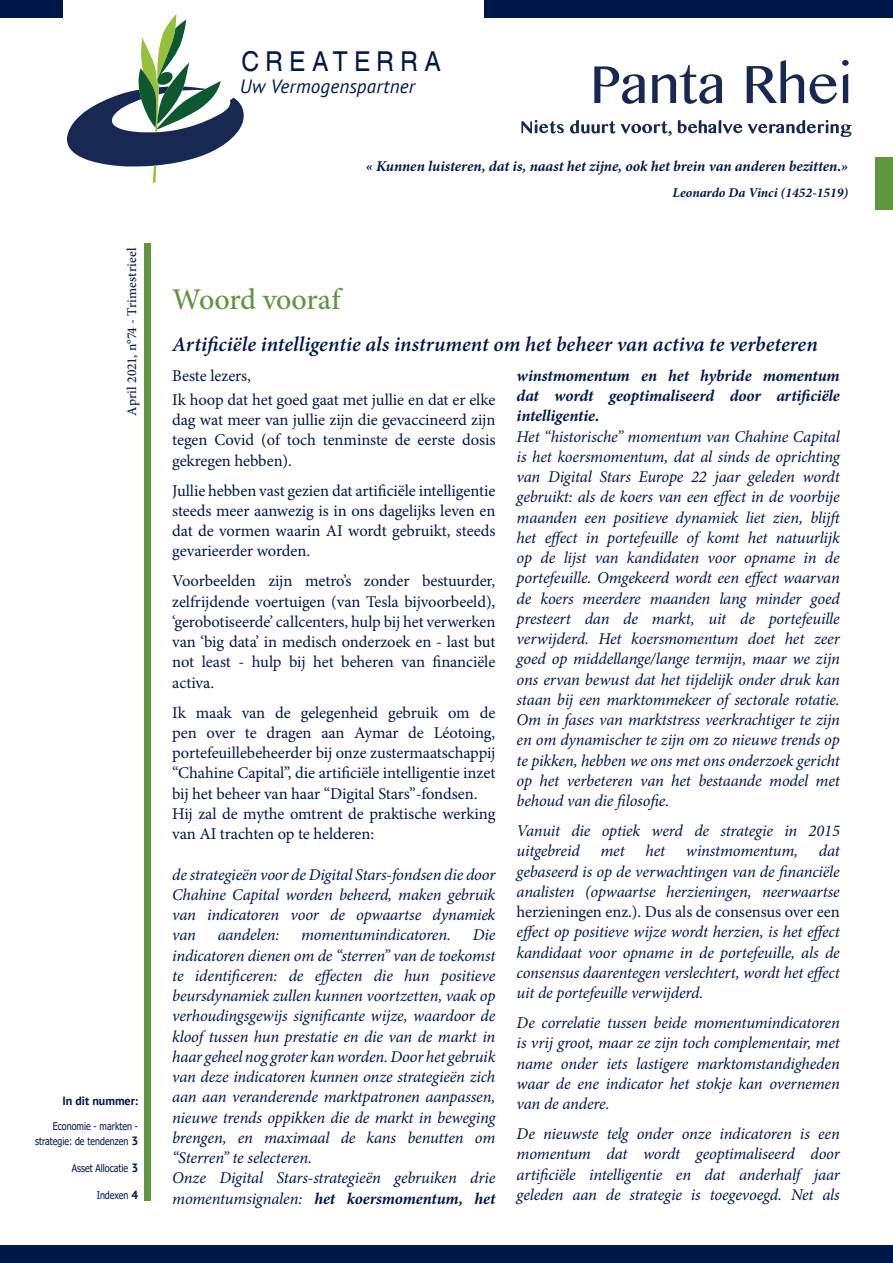
<style>
.page{position:relative;width:893px;height:1263px;background:#fff}
.page>*{position:absolute;margin:0;border:0;box-sizing:border-box;transform-origin:0 0}
.t1{font:500 30px "Minion Pro";letter-spacing:-.015em;color:#609640}
.t2{font:27.45px "Helvetica";letter-spacing:.245em;color:#00174a;scale:.9 1}
.t3{font:italic 600 21px "Minion Pro";color:#00174a}
.t4{font:italic 19.2px "PT Sans";letter-spacing:.01em;color:#00174a}
.t5{font:italic 16.5px/20.2px "Minion Pro";letter-spacing:-.01em;color:#00174a;text-align:justify}
.t6{font:16.5px/20.2px "Minion Pro";letter-spacing:-.005em;color:#00174a;text-align:justify}
.t7{font:italic 700 16.5px/20.2px "Minion Pro";letter-spacing:-.01em;color:#00174a;text-align:justify}
.t8{font:italic 700 15px "Minion Pro";letter-spacing:-.005em;color:#00174a}
.t9{font:500 13.5px "Minion Pro";letter-spacing:.01em;color:#00174a}
.t10{font:italic 700 13.5px "Minion Pro";color:#00174a}
.t11{font:700 12px "PT Sans";color:#00174a}
.t12{font:10.5px/14.4px "Tahoma";color:#00174a;text-align:right;scale:.85 1}
.s1{font-family:"PT Sans";font-weight:700;font-size:12px}
.s2{font-style:normal}
.s3{font-weight:700}
</style>
<div class="page">
<div style="left:0;top:1246px;width:893px;height:17px;background:#00174a"></div>
<svg style="left:67px;top:14px;width:177px;height:169px"></svg>
<div style="left:0;top:0;width:63px;height:17px;background:#00174a"></div>
<div style="left:876px;top:157px;width:17px;height:52px;background:#609640"></div>
<div style="left:485px;top:0;width:408px;height:17px;background:#00174a"></div>
<svg style="left:747px;top:60px;width:57px;height:43px"></svg>
<svg style="left:594px;top:66px;width:51px;height:38px"></svg>
<svg style="left:810px;top:74px;width:27px;height:30px"></svg>
<svg style="left:652px;top:65px;width:70px;height:39px"></svg>
<svg style="left:843px;top:74px;width:5px;height:29px"></svg>
<svg style="left:678px;top:120px;width:64px;height:14px"></svg>
<div style="left:842px;top:60px;width:7px;height:6px;background:#172953;border-radius:50%"></div>
<svg style="left:621px;top:121px;width:51px;height:15px"></svg>
<svg style="left:521px;top:120px;width:94px;height:14px"></svg>
<svg style="left:748px;top:120px;width:103px;height:17px"></svg>
<div style="left:145px;top:243px;width:6px;height:957px;background:#609640"></div>
<p class="t9" style="left:123px;top:415px;width:169px;rotate:-90deg">April 2021, n°74 - Trimestrieel</p>
<p class="t11" style="left:62px;top:1093px;width:77px">In dit nummer:</p>
<p class="t12" style="left:35px;top:1120px;width:123px">Economie - markten - strategie: de tendenzen <span class="s1">3</span></p>
<p class="t12" style="left:72px;top:1161px;width:80px">Asset Allocatie <span class="s1">3</span></p>
<p class="t12" style="left:97px;top:1188px;width:50px">Indexen <span class="s1">4</span></p>
<p class="t2" style="left:241px;top:46px;width:223px">CREATERRA</p>
<p class="t4" style="left:240px;top:74px;width:177px">Uw Vermogenspartner</p>
<p class="t8" style="left:366px;top:156px;width:484px">« Kunnen luisteren, dat is, naast het zijne, ook het brein van anderen bezitten.»</p>
<p class="t10" style="left:673px;top:183px;width:177px">Leonardo Da Vinci (1452-1519)</p>
<p class="t1" style="left:172px;top:279px;width:170px">Woord vooraf</p>
<p class="t3" style="left:172px;top:329px;width:647px">Artificiële intelligentie als instrument om het beheer van activa te verbeteren</p>
<p class="t6" style="left:172px;top:366px;width:80px">Beste lezers,</p>
<p class="t6" style="left:172px;top:390px;width:325px">Ik hoop dat het goed gaat met jullie en dat er elke dag wat meer van jullie zijn die gevaccineerd zijn tegen Covid (of toch tenminste de eerste dosis gekregen hebben).</p>
<p class="t6" style="left:172px;top:480px;width:325px">Jullie hebben vast gezien dat artificiële intelligentie steeds meer aanwezig is in ons dagelijks leven en dat de vormen waarin AI wordt gebruikt, steeds gevarieerder worden.</p>
<p class="t6" style="left:172px;top:571px;width:325px">Voorbeelden zijn metro’s zonder bestuurder, zelfrijdende voertuigen (van Tesla bijvoorbeeld), ‘gerobotiseerde’ callcenters, hulp bij het verwerken van ‘big data’ in medisch onderzoek en - last but not least - hulp bij het beheren van financiële activa.</p>
<p class="t6" style="left:172px;top:702px;width:325px">Ik maak van de gelegenheid gebruik om de pen over te dragen aan Aymar de Léotoing, portefeuillebeheerder bij onze zustermaatschappij “Chahine Capital”, die artificiële intelligentie inzet bij het beheer van haar “Digital Stars”-fondsen.</p>
<p class="t6" style="left:172px;top:804px;width:325px">Hij zal de mythe omtrent de praktische werking van AI trachten op te helderen:</p>
<p class="t5" style="left:172px;top:864px;width:325px">de strategieën voor de Digital Stars-fondsen die door Chahine Capital worden beheerd, maken gebruik van indicatoren voor de opwaartse dynamiek van</p>
<p class="t7" style="left:517px;top:365px;width:325px">winstmomentum en het hybride momentum dat wordt geoptimaliseerd door artificiële intelligentie.</p>
<p class="t5" style="left:517px;top:426px;width:327px;text-align:left">Het “historische” momentum van Chahine Capital is het koersmomentum, dat al sinds de oprichting van Digital Stars Europe 22 jaar geleden wordt gebruikt: als de koers van een effect in de voorbije maanden een positieve dynamiek liet zien, blijft het effect in portefeuille of komt het natuurlijk op de lijst van kandidaten voor opname in de portefeuille. Omgekeerd wordt een effect waarvan de koers meerdere maanden lang minder goed presteert dan de markt, uit de portefeuille verwijderd. Het koersmomentum doet het zeer goed op middellange/lange termijn, maar we zijn ons ervan bewust dat het tijdelijk onder druk kan staan bij een marktommekeer of sectorale rotatie.<br>Om in fases van marktstress veerkrachtiger te zijn en om dynamischer te zijn om zo nieuwe trends op te pikken, hebben we ons met ons onderzoek gericht op het verbeteren van het bestaande model met behoud van die filosofie.</p>
<p class="t5" style="left:517px;top:821px;width:325px">Vanuit die optiek werd de strategie in 2015 uitgebreid</p>
<p class="t5" style="left:517px;top:841px;width:325px;text-indent:302px">dat gebaseerd is op de verwachtingen van de financiële analisten (opwaartse herzieningen, neerwaartse <span class="s2">herzieningen enz.). Dus als de consensus over een </span>effect op positieve wijze wordt herzien, is het effect kandidaat voor opname in de portefeuille, als de consensus daarentegen verslechtert, wordt het effect uit de portefeuille verwijderd.</p>
<p class="t5" style="left:517px;top:1013px;width:325px">De correlatie tussen beide momentumindicatoren is vrij groot, maar ze zijn toch complementair, met name onder iets lastigere marktomstandigheden waar de ene indicator het stokje kan overnemen van de andere.</p>
<p class="t5" style="left:517px;top:1124px;width:325px">De nieuwste telg onder onze indicatoren is een momentum dat wordt geoptimaliseerd door artificiële intelligentie en dat anderhalf jaar geleden aan de strategie is toegevoegd. Net als</p>
<p class="t5" style="left:600px;top:841px;width:26px">met</p>
<p class="t5" style="left:645px;top:841px;width:21px">het</p>
<p class="t5" style="left:686px;top:841px;width:114px">winstmomentum,</p>
<p class="t5" style="left:218px;top:925px;width:63px">aandelen:</p>
<p class="t5" style="left:301px;top:925px;width:151px">momentumindicatoren.</p>
<p class="t5" style="left:172px;top:925px;width:325px;text-indent:301px">Die indicatoren dienen om de “sterren” van de toekomst te identificeren: de effecten die hun positieve beursdynamiek zullen kunnen voortzetten, vaak op verhoudingsgewijs significante wijze, waardoor de kloof tussen hun prestatie en die van de markt in haar geheel nog groter kan worden. Door het gebruik van deze indicatoren kunnen onze strategieën zich aan aan veranderende marktpatronen aanpassen, nieuwe trends oppikken die de markt in beweging brengen, en maximaal de kans benutten om “Sterren” te selecteren.</p>
<p class="t5" style="left:172px;top:1168px;width:325px">Onze Digital Stars-strategieën gebruiken drie momentumsignalen: <span class="s3">het koersmomentum, het</span></p>
</div>
